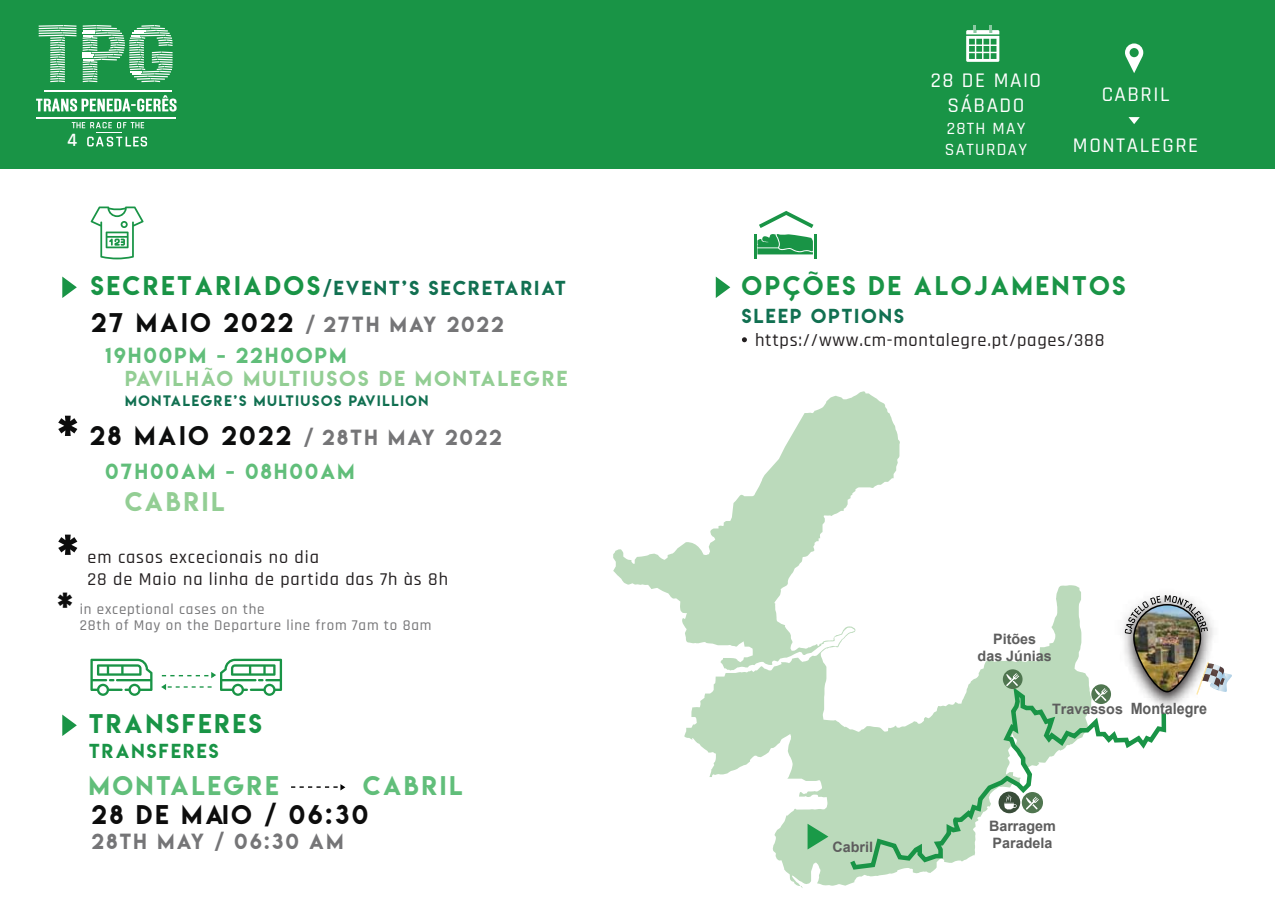
<style>
.page{position:relative;width:1275px;height:911px;background:#fff}
.page>*{position:absolute;margin:0;border:0;box-sizing:border-box;transform-origin:0 0}
.t1{font:55.5px "Lemon Milk";color:#0d0d0d}
.t2{font:41.55px "Lemon Milk";color:#0d0d0d}
.t3{font:24px "Lemon Milk";letter-spacing:.125em;color:#199446}
.t4{font:24px "Lemon Milk";letter-spacing:.125em;color:#61be7a}
.t5{font:24px "Lemon Milk";letter-spacing:.125em;color:#0d0d0d}
.t6{font:24px "Lemon Milk";letter-spacing:.125em;color:#93ce94}
.t7{font:500 21px/25.2px "Rajdhani";letter-spacing:.075em;color:#fff;text-align:center}
.t8{font:19.5px "Lemon Milk";letter-spacing:.125em;color:#757577}
.t9{font:19.5px "Lemon Milk";letter-spacing:.125em;color:#61be7a}
.t10{font:19.2px "Lemon Milk";letter-spacing:.125em;color:#93ce94}
.t11{font:600 19.05px "Rajdhani";color:#fff}
.t12{font:500 18.45px "Rajdhani";letter-spacing:.04em;color:#231f20}
.t13{font:500 18.15px "Rajdhani";letter-spacing:.05em;color:#231f20}
.t14{font:18px "Lemon Milk";letter-spacing:.125em;color:#117051}
.t15{font:18px "Lemon Milk";letter-spacing:.125em;color:#199446}
.t16{font:500 17.4px/20.9px "Rajdhani";letter-spacing:.075em;color:#fff}
.t17{font:700 15.6px "Arial";color:#5d5d5d;scale:.92 1}
.t18{font:500 15px "Rajdhani";letter-spacing:.05em;color:#757577}
.t19{font:700 14.4px/17.2px "Arial";color:#5d5d5d;text-align:center}
.t20{font:13.5px "Lemon Milk";letter-spacing:.125em;color:#117051}
.s1{font-size:24px;color:#199446}
.s2{font-size:24px;color:#0c0d0d}
</style>
<div class="page">
<svg style="left:291px;top:784px;width:54px;height:6px"></svg>
<svg style="left:90px;top:658px;width:63px;height:38px"></svg>
<svg style="left:161px;top:658px;width:121px;height:38px"></svg>
<hr style="left:754px;top:234px;width:2px;height:24px;background:#199446">
<hr style="left:814px;top:234px;width:3px;height:24px;background:#199446">
<svg style="left:757px;top:234px;width:56px;height:20px"></svg>
<svg style="left:759px;top:211px;width:54px;height:17px"></svg>
<svg style="left:742px;top:337px;width:5px;height:5px"></svg>
<svg style="left:91px;top:206px;width:53px;height:53px"></svg>
<svg style="left:62px;top:276px;width:15px;height:22px"></svg>
<svg style="left:716px;top:276px;width:14px;height:22px"></svg>
<svg style="left:62px;top:714px;width:15px;height:22px"></svg>
<div style="left:0;top:0;width:1275px;height:169px;background:#199446"></div>
<svg style="left:1125px;top:43px;width:18px;height:30px"></svg>
<svg style="left:1129px;top:117px;width:11px;height:7px"></svg>
<hr style="left:44px;top:90px;width:128px;height:2px;background:#fff">
<hr style="left:37px;top:117px;width:139px;height:1px;background:#fff">
<svg style="left:36px;top:95px;width:141px;height:17px"></svg>
<svg style="left:39px;top:25px;width:37px;height:57px"></svg>
<svg style="left:83px;top:25px;width:90px;height:57px"></svg>
<svg style="left:72px;top:122px;width:75px;height:24px"></svg>
<svg style="left:613px;top:391px;width:444px;height:497px"></svg>
<img style="left:1057px;top:585px;width:157px;height:121px">
<img style="left:1134px;top:605px;width:66px;height:86px;border-radius:33px">
<div style="left:1133px;top:604px;width:68px;height:88px;border:2px solid #020202;border-radius:33px"></div>
<img style="left:1125px;top:595px;width:83px;height:54px">
<svg style="left:846px;top:682px;width:322px;height:190px"></svg>
<svg style="left:808px;top:823px;width:20px;height:26px"></svg>
<svg style="left:1196px;top:662px;width:36px;height:32px"></svg>
<div style="left:1023px;top:792px;width:19px;height:20px;background:#507650;border-radius:50%"></div>
<div style="left:1022px;top:792px;width:21px;height:21px;border:2px solid #507650;border-radius:50%"></div>
<svg style="left:1026px;top:796px;width:13px;height:13px"></svg>
<div style="left:1003px;top:669px;width:20px;height:20px;background:#507650;border-radius:50%"></div>
<svg style="left:1006px;top:673px;width:13px;height:13px"></svg>
<svg style="left:1091px;top:684px;width:20px;height:20px"></svg>
<svg style="left:1095px;top:688px;width:13px;height:13px"></svg>
<svg style="left:966px;top:26px;width:33px;height:36px"></svg>
<p class="t11" style="left:67px;top:129px;width:12px">4</p>
<h1 class="t1" style="left:57px;top:400px;width:23px">*</h1>
<h1 class="t1" style="left:57px;top:519px;width:23px">*</h1>
<p class="t14" style="left:91px;top:275px;width:477px"><span class="s1">SECRETARIADOS</span>/EVENT’S SECRETARIAT</p>
<h3 class="t8" style="left:91px;top:311px;width:414px"><span class="s2">27 MAIO 2022</span> / 27TH MAY 2022</h3>
<h3 class="t9" style="left:106px;top:341px;width:242px">19H00PM - 22H0OPM</h3>
<p class="t10" style="left:125px;top:364px;width:444px">PAVILHÃO MULTIUSOS DE MONTALEGRE</p>
<p class="t20" style="left:125px;top:390px;width:305px">MONTALEGRE’S MULTIUSOS PAVILLION</p>
<h3 class="t8" style="left:90px;top:423px;width:413px"><span class="s2">28 MAIO 2022</span> / 28TH MAY 2022</h3>
<h3 class="t9" style="left:106px;top:457px;width:251px">07H00AM - 08H00AM</h3>
<h3 class="t6" style="left:125px;top:484px;width:101px">CABRIL</h3>
<p class="t13" style="left:88px;top:546px;width:233px">em casos excecionais no dia</p>
<h2 class="t2" style="left:57px;top:581px;width:17px">*</h2>
<p class="t13" style="left:88px;top:568px;width:362px">28 de Maio na linha de partida das 7h às 8h</p>
<p class="t18" style="left:80px;top:600px;width:186px">in exceptional cases on the</p>
<p class="t18" style="left:80px;top:616px;width:353px">28th of May on the Departure line from 7am to 8am</p>
<h3 class="t3" style="left:89px;top:706px;width:174px">TRANSFERES</h3>
<p class="t15" style="left:89px;top:738px;width:131px">TRANSFERES</p>
<h3 class="t4" style="left:89px;top:768px;width:191px">MONTALEGRE</h3>
<h3 class="t4" style="left:363px;top:768px;width:101px">CABRIL</h3>
<h3 class="t5" style="left:92px;top:797px;width:277px">28 DE MAIO / 06:30</h3>
<h3 class="t8" style="left:92px;top:827px;width:253px">28TH MAY / 06:30 AM</h3>
<h3 class="t7" style="left:931px;top:68px;width:112px">28 DE MAIO<br>SÁBADO</h3>
<p class="t16" style="left:945px;top:118px;width:84px">28TH MAY<br>SATURDAY</p>
<h3 class="t7" style="left:1102px;top:83px;width:69px">CABRIL</h3>
<h3 class="t7" style="left:1073px;top:133px;width:127px">MONTALEGRE</h3>
<h3 class="t3" style="left:742px;top:269px;width:385px">OPÇÕES DE ALOJAMENTOS</h3>
<p class="t14" style="left:742px;top:303px;width:164px">SLEEP OPTIONS</p>
<p class="t12" style="left:755px;top:329px;width:351px">https://www.cm-montalegre.pt/pages/388</p>
<p class="t19" style="left:832px;top:838px;width:42px">Cabril</p>
<p class="t19" style="left:978px;top:630px;width:76px">Pitões<br>das Júnias</p>
<p class="t19" style="left:1052px;top:700px;width:72px">Travassos</p>
<p class="t17" style="left:1131px;top:698px;width:85px">Montalegre</p>
<p class="t19" style="left:989px;top:817px;width:68px;text-align:left">Barragem<br>Paradela</p>
</div>
